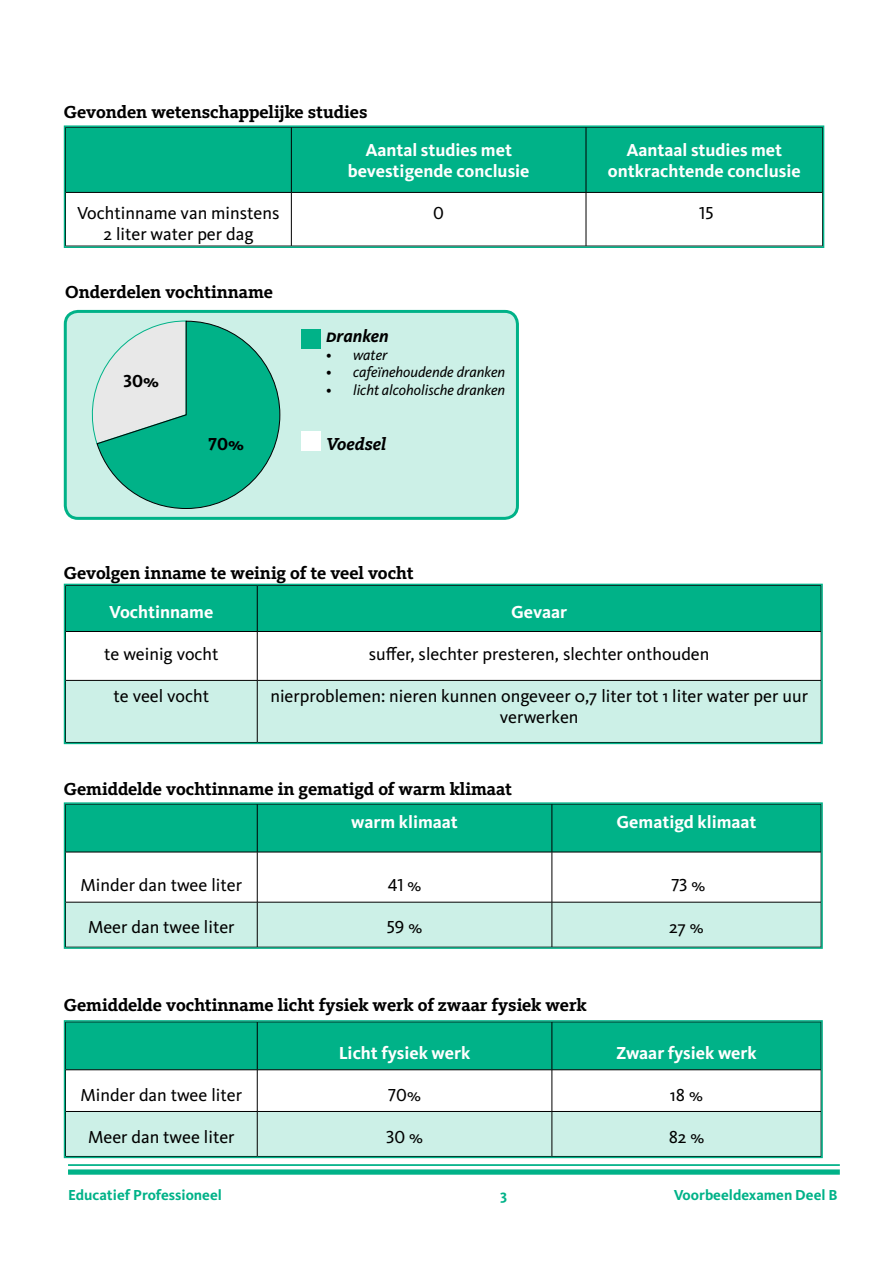
<style>
.page{position:relative;width:893px;height:1263px;background:#fff}
.page>*{position:absolute;margin:0;border:0;box-sizing:border-box;transform-origin:0 0}
.t1{font:18px/21px "Kievit OT";color:#000;text-align:center}
.t2{font:700 18px "Kievit Slab OT";color:#000}
.t3{font:700 18px/21px "Kievit OT";color:#fff;text-align:center}
.t4{font:italic 700 18px "Kievit OT";color:#000}
.t5{font:italic 700 18px "Kievit Slab OT";color:#000}
.t6{font:italic 15px "Kievit OT";color:#000}
.t7{font:700 15px "Kievit OT";color:#00b288}
</style>
<div class="page">
<hr style="left:68px;top:1164px;width:772px;height:2px;background:#00b288">
<div style="left:68px;top:1169px;width:772px;height:6px;background:#00b288"></div>
<div style="left:67px;top:805px;width:753px;height:47px;background:#00b288"></div>
<div style="left:67px;top:903px;width:753px;height:43px;background:#ccf0e7"></div>
<hr style="left:257px;top:852px;width:1px;height:50px;background:#000">
<hr style="left:552px;top:852px;width:1px;height:50px;background:#000">
<hr style="left:65px;top:902px;width:192px;height:1px;background:#000">
<hr style="left:257px;top:902px;width:295px;height:1px;background:#000">
<hr style="left:257px;top:902px;width:1px;height:45px;background:#000">
<hr style="left:552px;top:902px;width:269px;height:1px;background:#000">
<hr style="left:552px;top:902px;width:1px;height:45px;background:#000">
<hr style="left:257px;top:804px;width:1px;height:48px;background:#000">
<hr style="left:552px;top:804px;width:1px;height:48px;background:#000">
<hr style="left:65px;top:852px;width:192px;height:1px;background:#000">
<hr style="left:257px;top:852px;width:295px;height:1px;background:#000">
<hr style="left:552px;top:852px;width:269px;height:1px;background:#000">
<div style="left:64px;top:802px;width:759px;height:147px;border:2px solid #00b288"></div>
<div style="left:65px;top:311px;width:452px;height:207px;background:#ccf0e7;border-radius:13px"></div>
<div style="left:64px;top:310px;width:455px;height:210px;border:3px solid #00b288;border-radius:13px"></div>
<svg style="left:91px;top:320px;width:189px;height:189px"></svg>
<div style="left:302px;top:329px;width:19px;height:19px;background:#00b288"></div>
<div style="left:302px;top:431px;width:19px;height:19px;background:#fff"></div>
<div style="left:67px;top:128px;width:754px;height:64px;background:#00b288"></div>
<hr style="left:291px;top:193px;width:1px;height:53px;background:#000">
<hr style="left:586px;top:193px;width:1px;height:53px;background:#000">
<hr style="left:291px;top:127px;width:1px;height:65px;background:#000">
<hr style="left:586px;top:127px;width:1px;height:65px;background:#000">
<hr style="left:65px;top:192px;width:226px;height:1px;background:#000">
<hr style="left:291px;top:192px;width:295px;height:1px;background:#000">
<hr style="left:586px;top:192px;width:237px;height:1px;background:#000">
<div style="left:64px;top:125px;width:760px;height:123px;border:2px solid #00b288"></div>
<div style="left:67px;top:587px;width:753px;height:44px;background:#00b288"></div>
<div style="left:67px;top:681px;width:753px;height:60px;background:#ccf0e7"></div>
<hr style="left:257px;top:632px;width:1px;height:48px;background:#000">
<hr style="left:65px;top:680px;width:192px;height:1px;background:#000">
<hr style="left:257px;top:680px;width:564px;height:1px;background:#000">
<hr style="left:257px;top:681px;width:1px;height:61px;background:#000">
<hr style="left:257px;top:585px;width:1px;height:46px;background:#000">
<hr style="left:65px;top:631px;width:192px;height:1px;background:#000">
<hr style="left:257px;top:631px;width:564px;height:1px;background:#000">
<div style="left:64px;top:584px;width:759px;height:160px;border:2px solid #00b288"></div>
<div style="left:67px;top:1023px;width:753px;height:46px;background:#00b288"></div>
<div style="left:67px;top:1112px;width:753px;height:43px;background:#ccf0e7"></div>
<hr style="left:257px;top:1070px;width:1px;height:41px;background:#000">
<hr style="left:552px;top:1070px;width:1px;height:41px;background:#000">
<hr style="left:65px;top:1111px;width:192px;height:1px;background:#000">
<hr style="left:257px;top:1111px;width:295px;height:1px;background:#000">
<hr style="left:257px;top:1112px;width:1px;height:44px;background:#000">
<hr style="left:552px;top:1111px;width:269px;height:1px;background:#000">
<hr style="left:552px;top:1112px;width:1px;height:44px;background:#000">
<hr style="left:257px;top:1022px;width:1px;height:47px;background:#000">
<hr style="left:552px;top:1022px;width:1px;height:47px;background:#000">
<hr style="left:65px;top:1069px;width:192px;height:1px;background:#000">
<hr style="left:257px;top:1069px;width:295px;height:1px;background:#000">
<hr style="left:552px;top:1069px;width:269px;height:1px;background:#000">
<div style="left:64px;top:1020px;width:759px;height:138px;border:2px solid #00b288"></div>
<p class="t2" style="left:64px;top:101px;width:305px">Gevonden wetenschappelijke studies</p>
<p class="t3" style="left:348px;top:140px;width:183px">Aantal studies met bevestigende conclusie</p>
<p class="t3" style="left:608px;top:140px;width:194px">Aantaal studies met ontkrachtende conclusie</p>
<p class="t1" style="left:77px;top:203px;width:204px">Vochtinname van minstens<br>2 liter water per dag</p>
<p class="t1" style="left:433px;top:203px;width:12px">0</p>
<p class="t1" style="left:699px;top:203px;width:16px">15</p>
<p class="t2" style="left:65px;top:281px;width:209px">Onderdelen vochtinname</p>
<p class="t2" style="left:123px;top:370px;width:37px">30%</p>
<p class="t2" style="left:208px;top:433px;width:37px">70%</p>
<p class="t4" style="left:326px;top:325px;width:64px">Dranken</p>
<p class="t6" style="left:326px;top:346px;width:63px">• water</p>
<p class="t6" style="left:326px;top:363px;width:181px">• cafeïnehoudende dranken</p>
<p class="t6" style="left:326px;top:381px;width:181px">• licht alcoholische dranken</p>
<p class="t5" style="left:326px;top:433px;width:62px">Voedsel</p>
<p class="t2" style="left:64px;top:562px;width:351px">Gevolgen inname te weinig of te veel vocht</p>
<p class="t3" style="left:109px;top:602px;width:106px">Vochtinname</p>
<p class="t3" style="left:511px;top:602px;width:58px">Gevaar</p>
<p class="t1" style="left:104px;top:644px;width:116px">te weinig vocht</p>
<p class="t1" style="left:369px;top:644px;width:342px">suffer, slechter presteren, slechter onthouden</p>
<p class="t1" style="left:114px;top:686px;width:97px">te veel vocht</p>
<p class="t1" style="left:270px;top:686px;width:539px">nierproblemen: nieren kunnen ongeveer 0,7 liter tot 1 liter water per uur verwerken</p>
<p class="t2" style="left:64px;top:778px;width:450px">Gemiddelde vochtinname in gematigd of warm klimaat</p>
<p class="t3" style="left:351px;top:812px;width:108px">warm klimaat</p>
<p class="t3" style="left:616px;top:812px;width:142px">Gematigd klimaat</p>
<p class="t1" style="left:81px;top:875px;width:163px">Minder dan twee liter</p>
<p class="t1" style="left:388px;top:875px;width:35px">41 %</p>
<p class="t1" style="left:671px;top:875px;width:36px">73 %</p>
<p class="t1" style="left:88px;top:917px;width:148px">Meer dan twee liter</p>
<p class="t1" style="left:387px;top:917px;width:37px">59 %</p>
<p class="t1" style="left:669px;top:917px;width:36px">27 %</p>
<p class="t2" style="left:64px;top:995px;width:524px">Gemiddelde vochtinname licht fysiek werk of zwaar fysiek werk</p>
<p class="t3" style="left:339px;top:1043px;width:133px">Licht fysiek werk</p>
<p class="t3" style="left:616px;top:1043px;width:142px">Zwaar fysiek werk</p>
<p class="t1" style="left:81px;top:1085px;width:163px">Minder dan twee liter</p>
<p class="t1" style="left:388px;top:1085px;width:34px">70%</p>
<p class="t1" style="left:670px;top:1085px;width:35px">18 %</p>
<p class="t1" style="left:88px;top:1127px;width:148px">Meer dan twee liter</p>
<p class="t1" style="left:386px;top:1127px;width:39px">30 %</p>
<p class="t1" style="left:669px;top:1127px;width:37px">82 %</p>
<p class="t7" style="left:68px;top:1186px;width:155px">Educatief Professioneel</p>
<p class="t7" style="left:500px;top:1186px;width:8px">3</p>
<p class="t7" style="left:674px;top:1186px;width:165px">Voorbeeldexamen Deel B</p>
</div>
